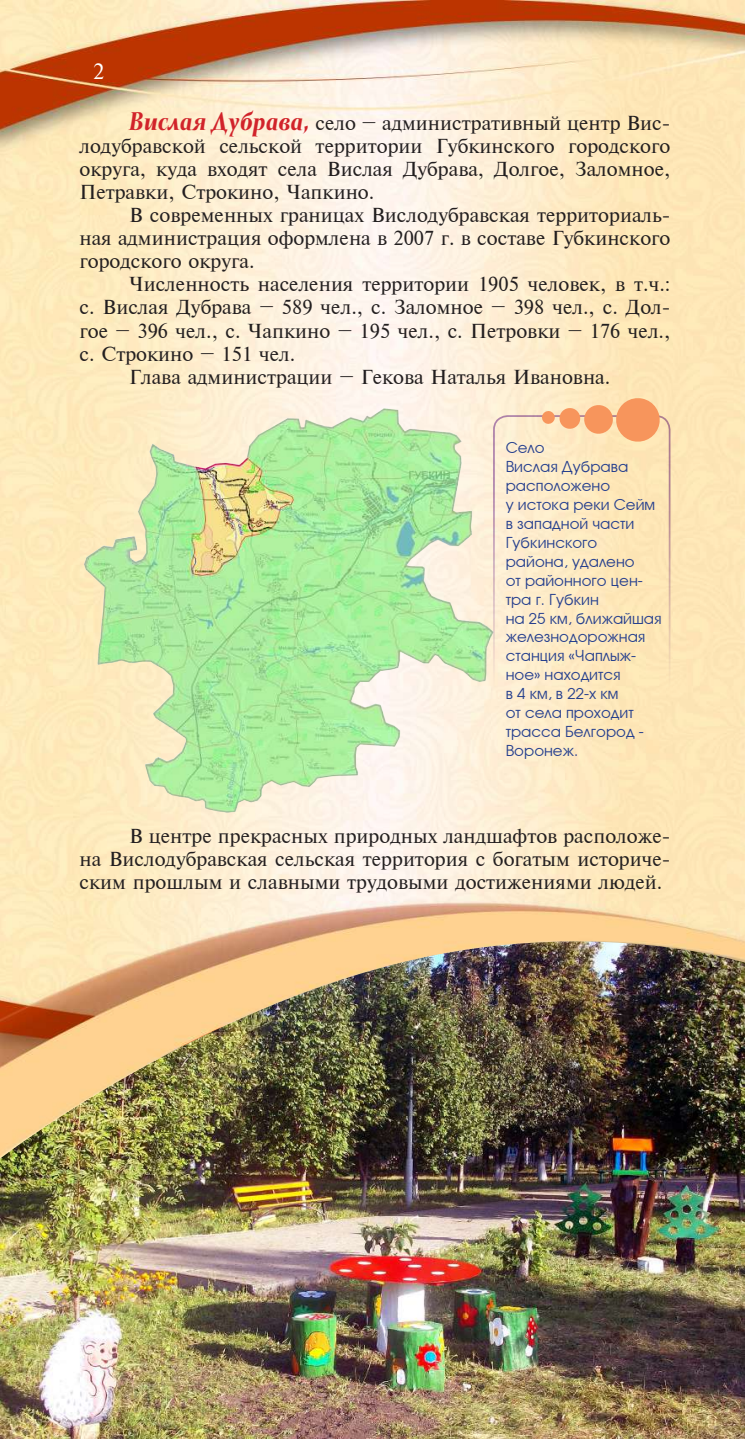
<style>
.page{position:relative;width:745px;height:1439px;background:#fff}
.page>*{position:absolute;margin:0;border:0;box-sizing:border-box;transform-origin:0 0}
.t1{font:21px "Newton C";color:#fff}
.t2{font:19.25px/23.1px "Newton C";color:#231f20;text-align:justify}
.t3{font:15.75px/18.9px "Avanti";color:#253f8e}
.s1{font-family:"Mramor Medium Pro";font-weight:700;font-style:italic;font-size:26.25px;color:#d1232a}
</style>
<div class="page">
<img style="left:0;top:0;width:744px;height:1439px">
<img style="left:0;top:941px;width:744px;height:217px">
<img style="left:78px;top:406px;width:416px;height:411px">
<div style="left:493px;top:416px;width:176px;height:355px;background:linear-gradient(to right,#feefd5,#fee5b0);border-radius:14px"></div>
<div style="left:492px;top:415px;width:178px;height:357px;border:2px solid #7030a0;border-radius:14px"></div>
<svg style="left:541px;top:396px;width:120px;height:47px;background:#fac191"></svg>
<p class="t1" style="left:93px;top:59px;width:13px">2</p>
<p class="t2" style="left:79px;top:111px;width:592px;text-indent:50px"><span class="s1">Вислая Дубрава,</span> село – административный центр Вис&shy;лодубравской сельской территории Губкинского городского округа, куда входят села Вислая Дубрава, Долгое, Заломное, Петравки, Строкино, Чапкино.</p>
<p class="t2" style="left:79px;top:203px;width:592px;text-indent:50px">В современных границах Вислодубравская территориаль&shy;ная администрация оформлена в 2007 г. в составе Губкинского городского округа.</p>
<p class="t2" style="left:129px;top:273px;width:542px">Численность населения территории 1905 человек, в т.ч.:</p>
<p class="t2" style="left:79px;top:296px;width:592px">с. Вислая Дубрава – 589 чел., с. Заломное – 398 чел., с. Дол-</p>
<p class="t2" style="left:79px;top:319px;width:592px">гое – 396 чел., с. Чапкино – 195 чел., с. Петровки – 176 чел.,</p>
<p class="t2" style="left:79px;top:342px;width:217px">с. Строкино – 151 чел.</p>
<p class="t2" style="left:129px;top:365px;width:482px">Глава администрации – Гекова Наталья Ивановна.</p>
<p class="t3" style="left:505px;top:439px;width:157px">Село<br>Вислая Дубрава расположено<br>у истока реки Сейм в западной части<br>Губкинского района, удалено<br>от районного цен&shy;тра г. Губкин<br>на 25 км, ближайшая железнодорожная станция «Чаплыж&shy;ное» находится<br>в 4 км, в 22-х км<br>от села проходит трасса Белгород -<br>Воронеж.</p>
<p class="t2" style="left:79px;top:825px;width:592px;text-indent:50px">В центре прекрасных природных ландшафтов расположе&shy;на Вислодубравская сельская территория с богатым историче&shy;ским прошлым и славными трудовыми достижениями людей.</p>
</div>
